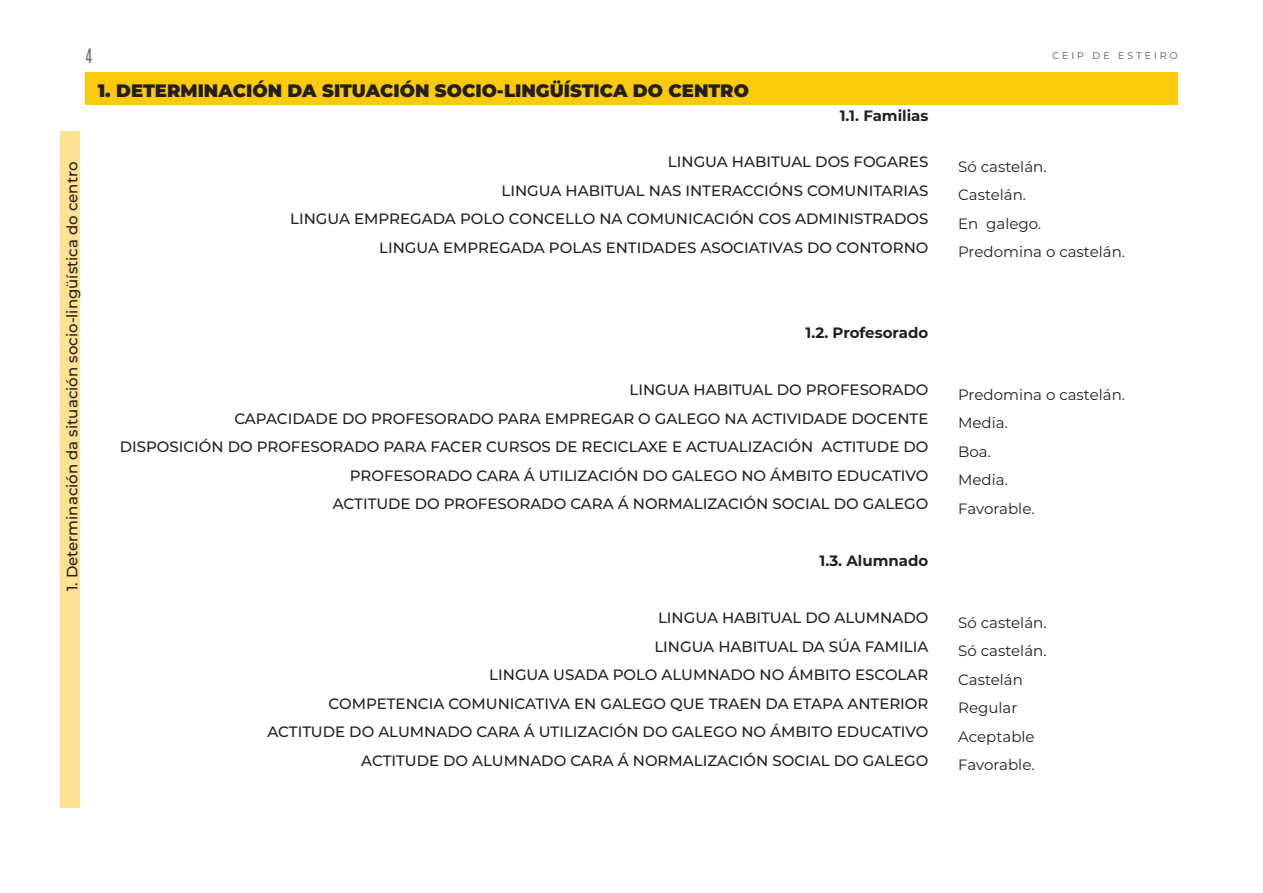
<style>
.page{position:relative;width:1263px;height:893px;background:#fff}
.page>*{position:absolute;margin:0;border:0;box-sizing:border-box;transform-origin:0 0}
.t1{font:900 18px "Montserrat";color:#231f20}
.t2{font:16.5px "Antonio";color:#6c6d70}
.t3{font:500 15px/28.5px "Montserrat";color:#231f20;text-align:right}
.t4{font:15px "Montserrat";color:#231f20}
.t5{font:700 15px "Montserrat";color:#231f20}
.t6{font:12px "Montserrat";letter-spacing:.205em;color:#6c6d70}
</style>
<div class="page">
<div style="left:85px;top:72px;width:1093px;height:33px;background:#fbca0c"></div>
<div style="left:61px;top:132px;width:19px;height:676px;background:#fee192"></div>
<p class="t2" style="left:85px;top:43px;width:9px">4</p>
<p class="t6" style="left:1052px;top:46px;width:127px">ceip de esteiro</p>
<p class="t1" style="left:98px;top:77px;width:653px">1. DETERMINACIÓN DA SITUACIÓN SOCIO-LINGÜÍSTICA DO CENTRO</p>
<p class="t3" style="left:57px;top:591px;width:431px;rotate:-90deg">1. Determinación da situación socio-lingüística do centro</p>
<p class="t5" style="left:840px;top:105px;width:90px">1.1. Familias</p>
<p class="t3" style="left:668px;top:147px;width:262px">LINGUA HABITUAL DOS FOGARES</p>
<p class="t3" style="left:502px;top:176px;width:428px">LINGUA HABITUAL NAS INTERACCIÓNS COMUNITARIAS</p>
<p class="t3" style="left:290px;top:204px;width:640px">LINGUA EMPREGADA POLO CONCELLO NA COMUNICACIÓN COS ADMINISTRADOS</p>
<p class="t3" style="left:379px;top:233px;width:551px">LINGUA EMPREGADA POLAS ENTIDADES ASOCIATIVAS DO CONTORNO</p>
<p class="t5" style="left:805px;top:322px;width:124px">1.2. Profesorado</p>
<p class="t3" style="left:629px;top:375px;width:300px">LINGUA HABITUAL DO PROFESORADO</p>
<p class="t3" style="left:234px;top:404px;width:696px">CAPACIDADE DO PROFESORADO PARA EMPREGAR O GALEGO NA ACTIVIDADE DOCENTE</p>
<p class="t3" style="left:120px;top:432px;width:810px">DISPOSICIÓN DO PROFESORADO PARA FACER CURSOS DE RECICLAXE E ACTUALIZACIÓN ACTITUDE DO<br>PROFESORADO CARA Á UTILIZACIÓN DO GALEGO NO ÁMBITO EDUCATIVO</p>
<p class="t3" style="left:333px;top:489px;width:597px">ACTITUDE DO PROFESORADO CARA Á NORMALIZACIÓN SOCIAL DO GALEGO</p>
<p class="t5" style="left:819px;top:550px;width:110px">1.3. Alumnado</p>
<p class="t3" style="left:658px;top:603px;width:272px">LINGUA HABITUAL DO ALUMNADO</p>
<p class="t3" style="left:654px;top:632px;width:276px">LINGUA HABITUAL DA SÚA FAMILIA</p>
<p class="t3" style="left:489px;top:660px;width:441px">LINGUA USADA POLO ALUMNADO NO ÁMBITO ESCOLAR</p>
<p class="t3" style="left:328px;top:689px;width:601px">COMPETENCIA COMUNICATIVA EN GALEGO QUE TRAEN DA ETAPA ANTERIOR</p>
<p class="t3" style="left:267px;top:717px;width:663px">ACTITUDE DO ALUMNADO CARA Á UTILIZACIÓN DO GALEGO NO ÁMBITO EDUCATIVO</p>
<p class="t3" style="left:361px;top:746px;width:569px">ACTITUDE DO ALUMNADO CARA Á NORMALIZACIÓN SOCIAL DO GALEGO</p>
<p class="t4" style="left:958px;top:156px;width:90px">Só castelán.</p>
<p class="t4" style="left:958px;top:184px;width:69px">Castelán.</p>
<p class="t4" style="left:958px;top:213px;width:84px">En galego.</p>
<p class="t4" style="left:958px;top:241px;width:168px">Predomina o castelán.</p>
<p class="t4" style="left:958px;top:384px;width:168px">Predomina o castelán.</p>
<p class="t4" style="left:958px;top:412px;width:51px">Media.</p>
<p class="t4" style="left:958px;top:441px;width:34px">Boa.</p>
<p class="t4" style="left:958px;top:469px;width:51px">Media.</p>
<p class="t4" style="left:958px;top:498px;width:78px">Favorable.</p>
<p class="t4" style="left:958px;top:612px;width:90px">Só castelán.</p>
<p class="t4" style="left:958px;top:640px;width:90px">Só castelán.</p>
<p class="t4" style="left:958px;top:669px;width:66px">Castelán</p>
<p class="t4" style="left:958px;top:697px;width:61px">Regular</p>
<p class="t4" style="left:958px;top:726px;width:78px">Aceptable</p>
<p class="t4" style="left:958px;top:754px;width:78px">Favorable.</p>
</div>
